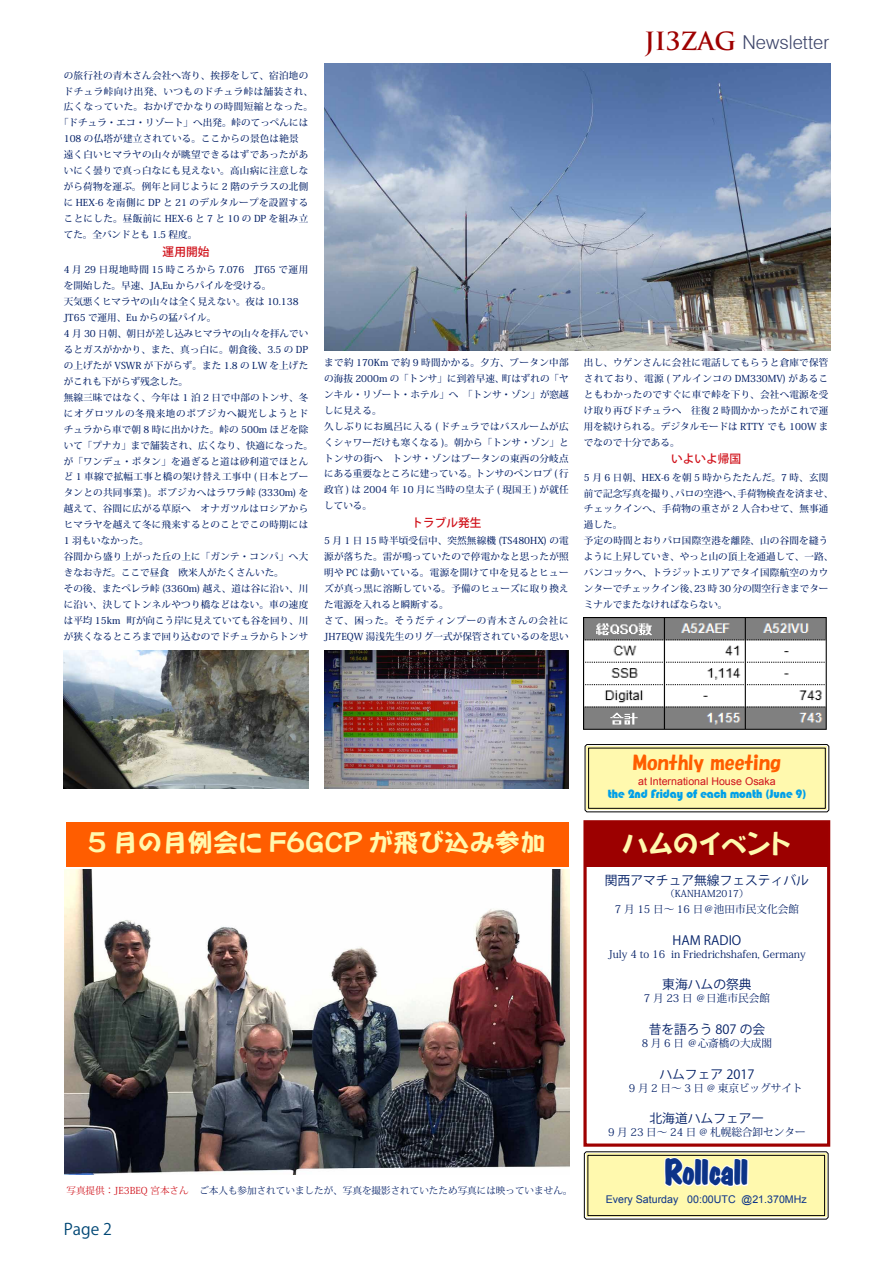
<style>
.page{position:relative;width:893px;height:1263px;background:#fff}
.page>*{position:absolute;margin:0;border:0;box-sizing:border-box;transform-origin:0 0}
.t1{font:27.6px "DESIGN";color:#0c3388}
.t2{font:27.6px "Yuyu Gothictai EGP4 Extra SJIS";color:#fff9ae}
.t3{font:25.5px "Yuyu Gothictai EGP4 Extra SJIS";color:#fff9ae}
.t4{font:300 19.2px "Swiss 721 BT";color:#3d456a}
.t5{font:19.2px "HGP Soei Kakupoptai";color:#ff5d00}
.t6{font:15.9px "Koz Go Std";color:#004775}
.t7{font:12.75px "Koz Go Pro";color:#021f66}
.t8{font:900 11.7px "Blippo BT";color:#00a0e9}
.t9{font:500 11.7px "Koz Go Pro";color:#d0121b}
.t10{font:10.65px "Koz Min Std";color:#021f66}
.t11{font:10.65px "Arial";color:#0c3388}
.t12{font:10.65px "Arial";color:#d0121b}
.t13{font:500 9.6px/15.9px "Koz Min Std";letter-spacing:.02em;color:#021f66}
.t14{font:9.6px "Koz Min Std";color:#021f66}
.t15{font:500 9.6px "Koz Min Std";letter-spacing:.05em;color:#021f66}
.t16{font:500 9.6px "Koz Min Std";letter-spacing:.04em;color:#021f66}
.t17{font:500 9.6px "Koz Min Std";color:#021f66}
.s1{font-family:"Trajan Pro";font-weight:700;font-size:24.45px;color:#9e0000}
.s2{color:#d0121b}
</style>
<div class="page">
<div style="left:583px;top:820px;width:247px;height:327px;border:3px solid #9e0000"></div>
<div style="left:585px;top:822px;width:242px;height:44px;background:#9c0000"></div>
<img style="left:324px;top:64px;width:506px;height:287px">
<img style="left:64px;top:651px;width:244px;height:138px">
<img style="left:324px;top:651px;width:245px;height:138px">
<svg style="left:583px;top:1100px;width:246px;height:120px"></svg>
<div style="left:587px;top:1155px;width:238px;height:61px;border:1px solid #000"></div>
<svg style="left:584px;top:744px;width:245px;height:68px;background:#f4efaa"></svg>
<div style="left:588px;top:748px;width:238px;height:61px;border:1px solid #000"></div>
<img style="left:65px;top:870px;width:505px;height:304px">
<div style="left:66px;top:822px;width:502px;height:44px;background:#ff5d00"></div>
<img style="left:583px;top:617px;width:244px;height:113px">
<p class="t13" style="left:64px;top:67px;width:246px">の旅行社の青木さん会社へ寄り、挨拶をして、宿泊地の</p>
<p class="t15" style="left:64px;top:85px;width:251px">ドチュラ峠向け出発、いつものドチュラ峠は舗装され、</p>
<p class="t15" style="left:64px;top:101px;width:251px">広くなっていた。おかげでかなりの時間短縮となった。</p>
<p class="t13" style="left:59px;top:115px;width:251px">「ドチュラ・エコ・リゾート」へ出発。峠のてっぺんには</p>
<p class="t13" style="left:64px;top:131px;width:246px">108 の仏塔が建立されている。ここからの景色は絶景　</p>
<p class="t13" style="left:64px;top:147px;width:246px">遠く白いヒマラヤの山々が眺望できるはずであったがあ</p>
<p class="t13" style="left:64px;top:163px;width:246px">いにく曇りで真っ白なにも見えない。高山病に注意しな</p>
<p class="t13" style="left:64px;top:179px;width:246px">がら荷物を運ぶ。例年と同じように 2 階のテラスの北側</p>
<p class="t16" style="left:64px;top:197px;width:246px">に HEX-6 を南側に DP と 21 のデルタループを設置する</p>
<p class="t13" style="left:64px;top:211px;width:246px">ことにした。昼飯前に HEX-6 と 7 と 10 の DP を組み立</p>
<p class="t17" style="left:64px;top:228px;width:135px">てた。全バンドとも 1.5 程度。</p>
<p class="t9" style="left:163px;top:244px;width:48px">運用開始</p>
<p class="t13" style="left:64px;top:262px;width:251px">4 月 29 日現地時間 15 時ころから 7.076　JT65 で運用を開始した。早速、JA,Eu からパイルを受ける。<br>天気悪くヒマラヤの山々は全く見えない。夜は 10.138　<br>JT65 で運用、Eu からの猛パイル。<br>4 月 30 日朝、朝日が差し込みヒマラヤの山々を拝んでいるとガスがかかり、また、真っ白に。朝食後、3.5 の DPの上げたが VSWR が下がらず。また 1.8 の LW を上げたがこれも下がらず残念した。<br>無線三昧ではなく、今年は 1 泊 2 日で中部のトンサ、冬にオグロツルの冬飛来地のポブジカへ観光しようとドチュラから車で朝 8 時に出かけた。峠の 500m ほどを除いて「プナカ」まで舗装され、広くなり、快適になった。が「ワンデュ・ポタン」を過ぎると道は砂利道でほとんど 1 車線で拡幅工事と橋の架け替え工事中 ( 日本とブータンとの共同事業 )。ボブジカへはラワラ峠 (3330m) を越えて、谷間に広がる草原へ　オナガツルはロシアからヒマラヤを越えて冬に飛来するとのことでこの時期には<br>1 羽もいなかった。<br>谷間から盛り上がった丘の上に「ガンテ・コンパ」へ大きなお寺だ。ここで昼食　欧米人がたくさんいた。<br>その後、またペレラ峠 (3360m) 越え、道は谷に沿い、川に沿い、決してトンネルやつり橋などはない。車の速度は平均 15km 町が向こう岸に見えていても谷を回り、川が狭くなるところまで回り込むのでドチュラからトンサ</p>
<h3 class="t4" style="left:644px;top:30px;width:186px"><span class="s1">JI3ZAG</span> Newsletter</h3>
<p class="t13" style="left:324px;top:354px;width:246px">まで約 170Km で約 9 時間かかる。夕方、ブータン中部の海抜 2000m の「トンサ」に到着早速、町はずれの「ヤンキル・リゾート・ホテル」へ　「トンサ・ゾン」が窓越しに見える。<br>久しぶりにお風呂に入る ( ドチュラではバスルームが広くシャワーだけも寒くなる )。朝から「トンサ・ゾン」とトンサの街へ　トンサ・ゾンはブータンの東西の分岐点にある重要なところに建っている。トンサのペンロプ ( 行政官 ) は 2004 年 10 月に当時の皇太子 ( 現国王 ) が就任している。</p>
<p class="t9" style="left:411px;top:515px;width:72px">トラブル発生</p>
<p class="t13" style="left:324px;top:533px;width:246px">5 月 1 日 15 時半頃受信中、突然無線機 (TS480HX) の電源が落ちた。雷が鳴っていたので停電かなと思ったが照明や PC は動いている。電源を開けて中を見るとヒューズが真っ黒に溶断している。予備のヒューズに取り換えた電源を入れると瞬断する。<br>さて、困った。そうだティンプーの青木さんの会社に<br>JH7EQW 湯浅先生のリグ一式が保管されているのを思い</p>
<p class="t13" style="left:584px;top:354px;width:246px;text-align:justify">出し、ウゲンさんに会社に電話してもらうと倉庫で保管されており、電源 ( アルインコの DM330MV) があることもわかったのですぐに車で峠を下り、会社へ電源を受け取り再びドチュラへ　往復 2 時間かかったがこれで運用を続けられる。デジタルモードは RTTY でも 100W までなので十分である。</p>
<p class="t9" style="left:671px;top:451px;width:72px">いよいよ帰国</p>
<p class="t13" style="left:584px;top:469px;width:251px">5 月 6 日朝、HEX-6 を朝 5 時からたたんだ。7 時、玄関前で記念写真を撮り、パロの空港へ、手荷物検査を済ませ、チェックインへ、手荷物の重さが 2 人合わせて、無事通過した。<br>予定の時間とおりパロ国際空港を離陸、山の谷間を縫うように上昇していき、やっと山の頂上を通過して、一路、バンコックへ、トラジットエリアでタイ国際航空のカウンターでチェックイン後、23 時 30 分の関空行きまでターミナルでまたなければならない。</p>
<h2 class="t3" style="left:88px;top:829px;width:460px">5 月の月例会に F6GCP が飛び込み参加</h2>
<p class="t14" style="left:66px;top:1184px;width:508px"><span class="s2">写真提供：JE3BEQ 宮本さん</span> ご本人も参加されていましたが、写真を撮影されていたため写真には映っていません。</p>
<h3 class="t6" style="left:64px;top:1219px;width:50px">Page 2</h3>
<h3 class="t5" style="left:633px;top:753px;width:150px">Monthly meeting</h3>
<p class="t12" style="left:638px;top:774px;width:139px">at International House Osaka</p>
<p class="t8" style="left:608px;top:786px;width:200px">the 2nd Friday of each month (June 9)</p>
<h1 class="t2" style="left:621px;top:830px;width:171px">ハムのイベント</h1>
<h3 class="t7" style="left:605px;top:872px;width:206px">関西アマチュア無線フェスティバル</h3>
<p class="t14" style="left:665px;top:888px;width:85px">（KANHAM2017）</p>
<p class="t10" style="left:615px;top:902px;width:186px">7 月 15 日～ 16 日＠池田市民文化会館</p>
<h3 class="t7" style="left:673px;top:932px;width:70px">HAM RADIO</h3>
<p class="t10" style="left:608px;top:947px;width:199px">July 4 to 16 in Friedrichshafen, Germany</p>
<h3 class="t7" style="left:662px;top:976px;width:91px">東海ハムの祭典</h3>
<p class="t10" style="left:644px;top:992px;width:128px">7 月 23 日 ＠日進市民会館</p>
<h3 class="t7" style="left:649px;top:1021px;width:118px">昔を語ろう 807 の会</h3>
<p class="t10" style="left:642px;top:1036px;width:132px">8 月 6 日 ＠心斎橋の大成閣</p>
<h3 class="t7" style="left:659px;top:1066px;width:97px">ハムフェア 2017</h3>
<p class="t10" style="left:629px;top:1081px;width:175px">9 月 2 日～ 3 日 @ 東京ビッグサイト</p>
<h3 class="t7" style="left:649px;top:1110px;width:116px">北海道ハムフェアー</h3>
<p class="t10" style="left:608px;top:1126px;width:199px">9 月 23 日～ 24 日 @ 札幌総合卸センター</p>
<h1 class="t1" style="left:664px;top:1156px;width:85px">Rollcall</h1>
<p class="t11" style="left:606px;top:1192px;width:203px">Every Saturday 00:00UTC @21.370MHz</p>
</div>
